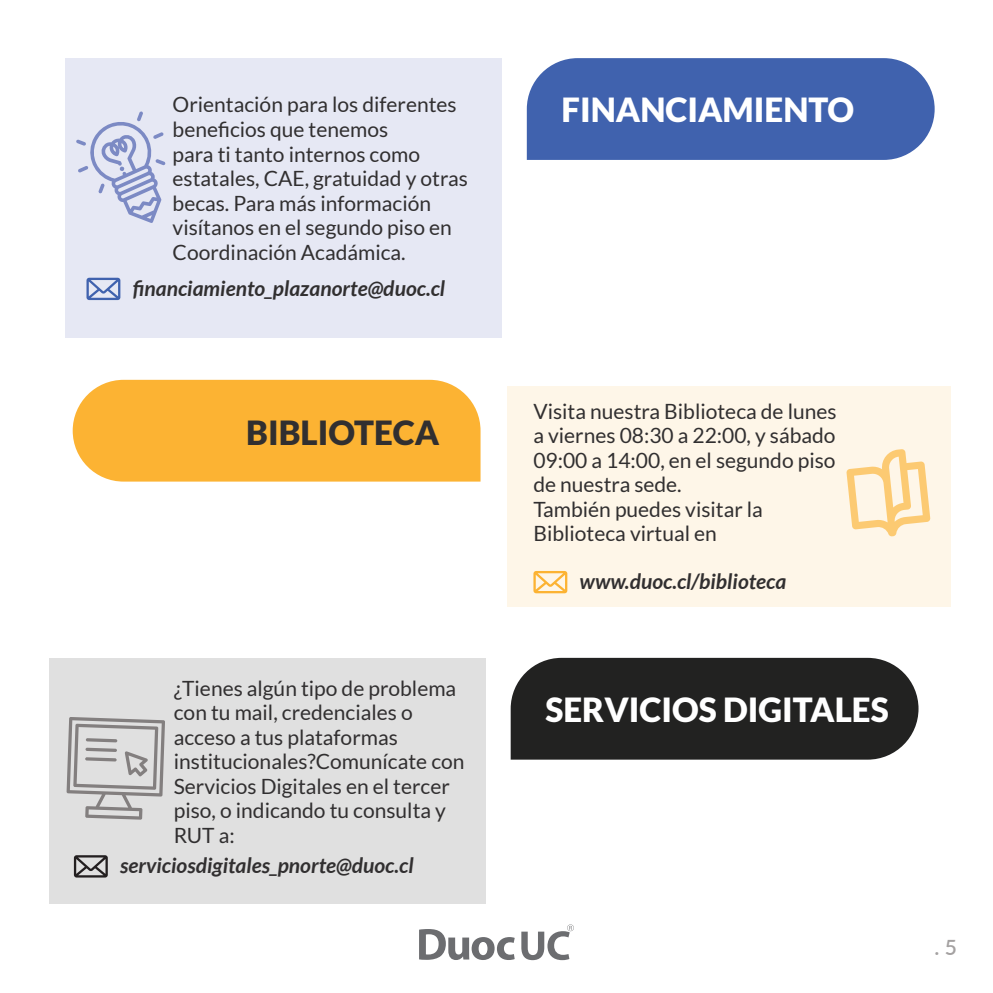
<style>
.page{position:relative;width:993px;height:993px;background:#fff}
.page>*{position:absolute;margin:0;border:0;box-sizing:border-box;transform-origin:0 0}
.t1{font:900 33.25px "Lato";color:#fff}
.t2{font:900 33.25px "Lato";color:#312f30}
.t3{font:21px/24.5px "Lato";color:#312f30}
.t4{font:italic 700 21px "Lato";color:#312f30}
.t5{font:600 21px "Lato";color:#a4a1a1}
</style>
<div class="page">
<svg style="left:419px;top:929px;width:95px;height:30px"></svg>
<svg style="left:521px;top:924px;width:52px;height:35px"></svg>
<div style="left:66px;top:58px;width:436px;height:279px;background:#e6e8f4"></div>
<div style="left:526px;top:58px;width:408px;height:102px;background:#4062ae"></div>
<svg style="left:86px;top:277px;width:34px;height:23px"></svg>
<div style="left:507px;top:386px;width:443px;height:220px;background:#fef6e8"></div>
<div style="left:73px;top:379px;width:407px;height:102px;background:#fcb333"></div>
<div style="left:50px;top:657px;width:436px;height:246px;background:#e0e0e0"></div>
<div style="left:510px;top:657px;width:408px;height:102px;background:#222221"></div>
<svg style="left:76px;top:111px;width:89px;height:112px"></svg>
<svg style="left:533px;top:571px;width:34px;height:22px"></svg>
<svg style="left:846px;top:449px;width:84px;height:87px"></svg>
<svg style="left:66px;top:717px;width:99px;height:102px"></svg>
<svg style="left:74px;top:855px;width:34px;height:22px"></svg>
<p class="t3" style="left:172px;top:92px;width:285px">Orientación para los diferentes</p>
<p class="t3" style="left:172px;top:117px;width:297px">beneficios que tenemos<br>para ti tanto internos como estatales, CAE, gratuidad y otras becas. Para más información visítanos en el segundo piso en<br>Coordinación Acadámica.</p>
<p class="t4" style="left:133px;top:276px;width:314px">financiamiento_plazanorte@duoc.cl</p>
<p class="t2" style="left:246px;top:413px;width:194px">BIBLIOTECA</p>
<p class="t3" style="left:174px;top:675px;width:284px">¿Tienes algún tipo de problema</p>
<p class="t3" style="left:174px;top:699px;width:240px">con tu mail, credenciales o acceso a tus plataformas</p>
<p class="t3" style="left:174px;top:748px;width:292px">institucionales?Comunícate con</p>
<p class="t3" style="left:174px;top:773px;width:277px">Servicios Digitales en el tercer</p>
<p class="t3" style="left:174px;top:797px;width:273px">piso, o indicando tu consulta y</p>
<p class="t3" style="left:174px;top:822px;width:62px">RUT a:</p>
<p class="t4" style="left:120px;top:853px;width:295px">serviciosdigitales_pnorte@duoc.cl</p>
<p class="t1" style="left:561px;top:90px;width:294px">FINANCIAMIENTO</p>
<p class="t3" style="left:533px;top:398px;width:304px;text-align:justify">Visita nuestra Biblioteca de lunes a viernes 08:30 a 22:00, y sábado 09:00 a 14:00, en el segundo piso de nuestra sede.</p>
<p class="t3" style="left:533px;top:496px;width:231px">También puedes visitar la</p>
<p class="t3" style="left:533px;top:521px;width:185px">Biblioteca virtual en</p>
<p class="t4" style="left:579px;top:569px;width:208px">www.duoc.cl/biblioteca</p>
<p class="t1" style="left:545px;top:690px;width:345px">SERVICIOS DIGITALES</p>
<p class="t5" style="left:934px;top:932px;width:24px">. 5</p>
</div>
